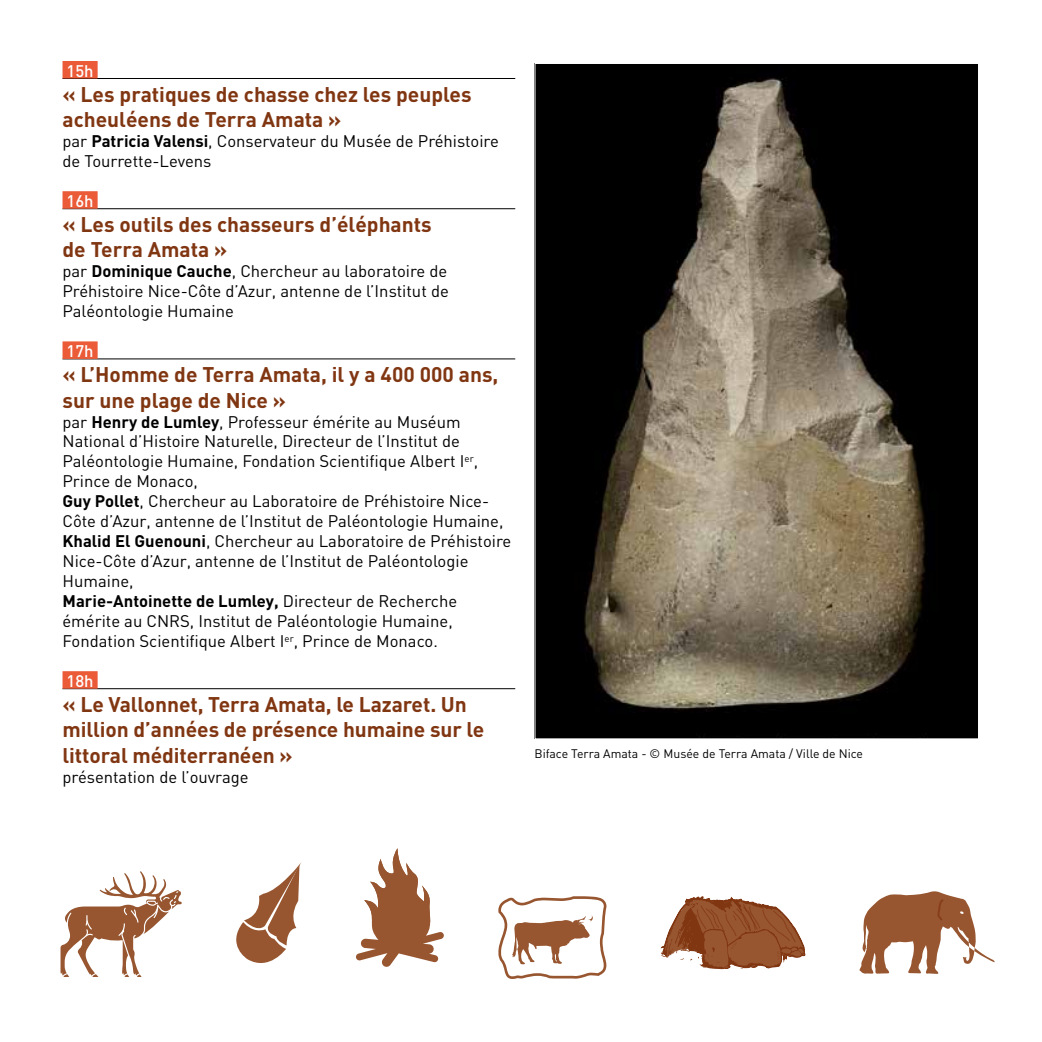
<style>
.page{position:relative;width:1042px;height:1042px;background:#fff}
.page>*{position:absolute;margin:0;border:0;box-sizing:border-box;transform-origin:0 0}
.t1{font:700 21px/25.2px "DIN";color:#813612}
.t2{font:16.62px/19.9px "DIN";color:#000}
.t3{font:500 16.62px "DIN";color:#fff}
.t4{font:12.25px "DIN";color:#000}
.s1{font-weight:700}
</style>
<div class="page">
<hr style="left:63px;top:78px;width:452px;height:1px;background:#000">
<div style="left:63px;top:61px;width:35px;height:17px;background:#eb5b38"></div>
<hr style="left:63px;top:208px;width:452px;height:1px;background:#000">
<div style="left:63px;top:191px;width:35px;height:18px;background:#eb5b38"></div>
<hr style="left:63px;top:359px;width:452px;height:1px;background:#000">
<div style="left:63px;top:341px;width:35px;height:18px;background:#eb5b38"></div>
<hr style="left:63px;top:688px;width:452px;height:1px;background:#000">
<div style="left:63px;top:671px;width:35px;height:18px;background:#eb5b38"></div>
<img style="left:536px;top:65px;width:441px;height:672px">
<svg style="left:356px;top:848px;width:88px;height:119px"></svg>
<svg style="left:498px;top:896px;width:108px;height:83px"></svg>
<svg style="left:661px;top:896px;width:144px;height:73px"></svg>
<svg style="left:859px;top:891px;width:136px;height:83px"></svg>
<svg style="left:236px;top:863px;width:65px;height:100px"></svg>
<svg style="left:61px;top:871px;width:121px;height:106px"></svg>
<p class="t3" style="left:66px;top:60px;width:29px">15h</p>
<p class="t1" style="left:63px;top:81px;width:410px">« Les pratiques de chasse chez les peuples acheuléens de Terra Amata »</p>
<p class="t2" style="left:63px;top:131px;width:438px">par <span class="s1">Patricia Valensi</span>, Conservateur du Musée de Préhistoire de Tourrette-Levens</p>
<p class="t3" style="left:66px;top:190px;width:29px">16h</p>
<p class="t1" style="left:63px;top:211px;width:371px">« Les outils des chasseurs d’éléphants de Terra Amata »</p>
<p class="t2" style="left:63px;top:261px;width:388px;text-align:justify">par <span class="s1">Dominique Cauche</span>, Chercheur au laboratoire de Préhistoire Nice-Côte d’Azur, antenne de l’Institut de Paléontologie Humaine</p>
<p class="t3" style="left:66px;top:340px;width:29px">17h</p>
<p class="t1" style="left:63px;top:361px;width:437px">« L’Homme de Terra Amata, il y a 400 000 ans, sur une plage de Nice »</p>
<p class="t2" style="left:63px;top:411px;width:450px">par <span class="s1">Henry de Lumley</span>, Professeur émérite au Muséum National d’Histoire Naturelle, Directeur de l’Institut de Paléontologie Humaine, Fondation Scientifique Albert I<sup>er</sup>, Prince de Monaco,<br><span class="s1">Guy Pollet</span>, Chercheur au Laboratoire de Préhistoire Nice-Côte d’Azur, antenne de l’Institut de Paléontologie Humaine, <span class="s1">Khalid El Guenouni</span>, Chercheur au Laboratoire de Préhistoire Nice-Côte d’Azur, antenne de l’Institut de Paléontologie Humaine,<br><span class="s1">Marie-Antoinette de Lumley,</span> Directeur de Recherche émérite au CNRS, Institut de Paléontologie Humaine, Fondation Scientifique Albert I<sup>er</sup>, Prince de Monaco.</p>
<p class="t3" style="left:66px;top:670px;width:29px">18h</p>
<p class="t1" style="left:63px;top:691px;width:423px">« Le Vallonnet, Terra Amata, le Lazaret. Un million d’années de présence humaine sur le littoral méditerranéen »</p>
<p class="t2" style="left:63px;top:766px;width:188px">présentation de l’ouvrage</p>
<p class="t4" style="left:534px;top:746px;width:330px">Biface Terra Amata - © Musée de Terra Amata / Ville de Nice</p>
</div>
